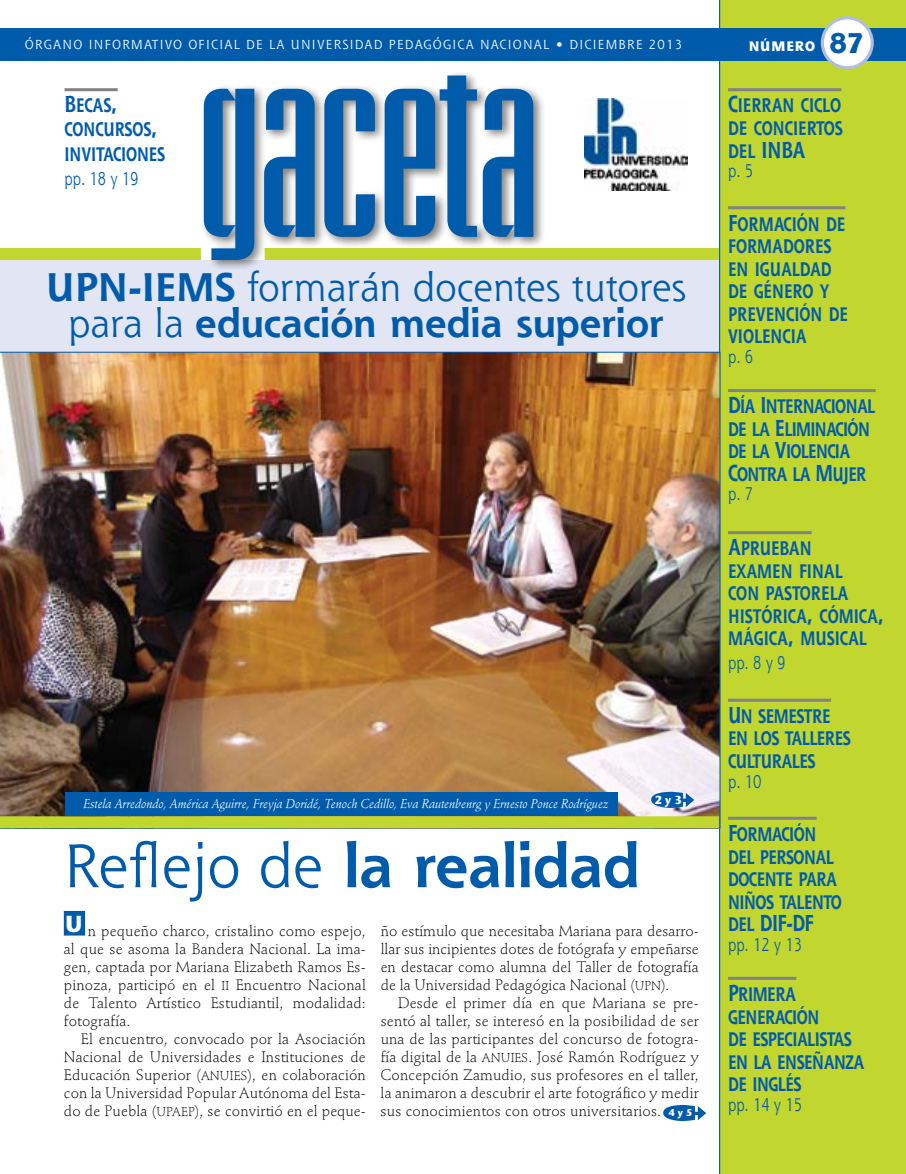
<style>
.page{position:relative;width:906px;height:1174px;background:#fff}
.page>*{position:absolute;margin:0;border:0;box-sizing:border-box;transform-origin:0 0}
.t1{font:194.25px "Briem Akademi MM 720 160";letter-spacing:-.01em;color:#005cab}
.t2{font:700 60px "Shannon";color:#005cab}
.t3{font:700 39px/36px "Shannon";color:#005cab;text-align:center}
.t4{font:700 23.1px "Stone Sans";color:#fff}
.t5{font:700 22.5px "Shannon";color:#005cab;scale:.8 1}
.t6{font:22.5px "Shannon Bold SC850";color:#005cab;scale:.8 1}
.t7{font:19.2px/22.5px "Shannon Bold SC850";letter-spacing:-.03em;color:#005cab;scale:.8 1}
.t8{font:19.2px/22.5px "Shannon Bold SC850";color:#005cab;scale:.8 1}
.t9{font:19.2px/24px "Shannon Bold SC850";letter-spacing:-.005em;color:#005cab;scale:.8 1}
.t10{font:18px "Shannon";color:#005cab;scale:.8 1}
.t11{font:300 15px/18px "Stempel Schneidler";letter-spacing:.01em;color:#000;text-align:justify}
.t12{font:800 13.5px "Shannon";letter-spacing:.065em;color:#fff}
.t13{font:italic 12.75px "Stempel Schneidler";color:#fff;scale:.95 1}
.t14{font:12.75px "Shannon";letter-spacing:.1em;color:#fff}
.t15{font:700 11.7px "Stone Sans";color:#fff;scale:.95 1}
.t16{font:700 10.05px "Stone Sans";color:#fff;scale:.95 1}
.s1{font-size:27.9px;color:#005cab}
.s2{font-size:22.5px}
.s3{font-weight:400}
.s4{font-family:"Stempel Schneidler Light SC850";font-weight:400;font-size:12.75px}
.s5{font-size:19.2px}
.s6{font-family:"Shannon Bold SC850";font-weight:400;font-size:19.2px}
</style>
<div class="page">
<div style="left:0;top:260px;width:725px;height:553px;background:#e2e5f3"></div>
<div style="left:265px;top:248px;width:454px;height:12px;background:#c1d72f"></div>
<div style="left:720px;top:0;width:186px;height:1174px;background:#c1d72f"></div>
<hr style="left:728px;top:88px;width:113px;height:3px;background:#808285">
<hr style="left:728px;top:206px;width:117px;height:3px;background:#808285">
<hr style="left:728px;top:389px;width:147px;height:3px;background:#808285">
<hr style="left:728px;top:531px;width:83px;height:3px;background:#808285">
<hr style="left:728px;top:698px;width:103px;height:3px;background:#808285">
<hr style="left:728px;top:816px;width:88px;height:3px;background:#808285">
<hr style="left:728px;top:976px;width:68px;height:3px;background:#808285">
<hr style="left:719px;top:0;width:1px;height:1174px;background:#005cab">
<div style="left:0;top:28px;width:906px;height:32px;background:#005cab"></div>
<div style="left:200px;top:71px;width:345px;height:199px;background:#000;opacity:.5"></div>
<div style="left:0;top:248px;width:201px;height:12px;background:#c1d72f"></div>
<img style="left:584px;top:98px;width:103px;height:92px">
<div style="left:822px;top:18px;width:50px;height:50px;background:#fff;border-radius:50%"></div>
<div style="left:820px;top:16px;width:53px;height:53px;border:3px solid #b2bce0;border-radius:50%"></div>
<img style="left:0;top:352px;width:720px;height:476px">
<div style="left:64px;top:911px;width:21px;height:24px;background:#005cab"></div>
<svg style="left:651px;top:791px;width:43px;height:17px"></svg>
<svg style="left:663px;top:1104px;width:43px;height:17px"></svg>
<div style="left:0;top:816px;width:719px;height:12px;background:#c1d72f"></div>
<div style="left:65px;top:792px;width:552px;height:24px;background:#005cab"></div>
<hr style="left:65px;top:88px;width:53px;height:3px;background:#808285">
<p class="t14" style="left:25px;top:36px;width:172px">Órgano informativo OFI</p>
<p class="t14" style="left:211px;top:36px;width:196px">CIAL de La Universidad PEDA</p>
<p class="t14" style="left:423px;top:36px;width:260px">GÓGICA NACIONAL • DICIEMBRE 2013</p>
<p class="t12" style="left:748px;top:37px;width:117px">NÚMERO <span class="s1">87</span></p>
<p class="t9" style="left:65px;top:93px;width:127px"><span class="s2">B</span>ECAS<span class="s2">,<br></span>CONCURSOS<span class="s2">,<br></span>INVITACIONES</p>
<p class="t10" style="left:65px;top:167px;width:94px">pp. 18 y 19</p>
<h1 class="t1" style="left:198px;top:56px;width:343px">GACETA</h1>
<h3 class="t3" style="left:46px;top:269px;width:641px">UPN-IEMS <span class="s3">formarán docentes tutores para la</span> educación media superior</h3>
<p class="t13" style="left:83px;top:796px;width:554px">Estela Arredondo, América Aguirre, Freyja Doridé, Tenoch Cedillo, Eva Rautenbenrg y Ernesto Ponce Rodríguez</p>
<h2 class="t2" style="left:64px;top:828px;width:577px"><span class="s3">Reflejo de</span> la realidad</h2>
<p class="t15" style="left:655px;top:793px;width:30px">2 y 3</p>
<h3 class="t4" style="left:66px;top:910px;width:18px">U</h3>
<p class="t11" style="left:64px;top:922px;width:303px;text-indent:24px">n pequeño charco, cristalino como espejo, al que se asoma la Bandera Nacional. La ima&shy;gen, captada por Mariana Elizabeth Ramos Es&shy;pinoza, participó en el <span class="s4">II</span> Encuentro Nacional de Talento Artístico Estudiantil, modalidad: fotografía.</p>
<p class="t11" style="left:64px;top:1030px;width:303px;text-indent:17px">El encuentro, convocado por la Asociación Nacional de Universidades e Instituciones de Educación Superior (<span class="s4">ANUIES</span>), en colaboración con la Universidad Popular Autónoma del Esta&shy;do de Puebla (<span class="s4">UPAEP</span>), se convirtió en el peque-</p>
<p class="t11" style="left:381px;top:922px;width:319px">ño estímulo que necesitaba Mariana para desarro&shy;llar sus incipientes dotes de fotógrafa y empeñarse en destacar como alumna del Taller de fotografía de la Universidad Pedagógica Nacional (<span class="s4">UPN</span>).</p>
<p class="t11" style="left:381px;top:994px;width:320px;text-indent:17px">Desde el primer día en que Mariana se pre&shy;sentó al taller, se interesó en la posibilidad de ser una de las participantes del concurso de fotogra&shy;fía digital de la <span class="s4">ANUIES</span>. José Ramón Rodríguez y Concepción Zamudio, sus profesores en el taller, la animaron a descubrir el arte fotográfico y medir sus conocimientos con otros universitarios.</p>
<p class="t16" style="left:668px;top:1106px;width:26px">4 y 5</p>
<p class="t8" style="left:728px;top:94px;width:145px"><span class="s2">C</span>IERRAN CICLO<br>DE CONCIERTOS</p>
<h3 class="t6" style="left:728px;top:135px;width:97px"><span class="s5">DEL</span> IN BA</h3>
<p class="t10" style="left:728px;top:159px;width:33px">p. 5</p>
<p class="t8" style="left:728px;top:212px;width:151px"><span class="s2">F</span>ORMACIÓN DE<br>FORMADORES<br>EN IGUALDAD<br>DE GÉNERO Y<br>PREVENCIÓN DE<br>VIOLENCIA</p>
<p class="t10" style="left:728px;top:345px;width:33px">p. 6</p>
<p class="t7" style="left:728px;top:395px;width:185px"><span class="s2">D</span>ÍA <span class="s2">I</span> NTERNACIONAL<br>DE LA <span class="s2">E</span>LIMINACIÓN<br>DE LA <span class="s2">V</span>IOLENCIA<br><span class="s2">C</span>ONTRA LA <span class="s2">M</span> UJER</p>
<p class="t10" style="left:728px;top:482px;width:33px">p. 7</p>
<p class="t8" style="left:728px;top:537px;width:197px"><span class="s2">A</span>PRUEBAN<br>EXAMEN FINAL<br>CON PASTORELA<br>HISTÓRICA<span class="s2">,</span> CÓMICA<span class="s2">,<br></span>MÁGICA<span class="s2">,</span> MUSICAL</p>
<p class="t10" style="left:728px;top:651px;width:73px">pp. 8 y 9</p>
<p class="t7" style="left:728px;top:704px;width:155px"><span class="s2">U</span> N SEMESTRE<br>EN LOS TALLERES<br>CULTURALES</p>
<p class="t10" style="left:728px;top:769px;width:43px">p. 10</p>
<p class="t7" style="left:728px;top:822px;width:144px"><span class="s2">F</span>ORMACIÓN<br>DEL PERSONAL<br>DOCENTE PARA<br>NIÑOS TALENTO</p>
<h3 class="t5" style="left:728px;top:909px;width:109px"><span class="s6">DEL</span> dif-df</h3>
<p class="t10" style="left:728px;top:932px;width:94px">pp. 12 y 13</p>
<p class="t7" style="left:728px;top:982px;width:172px"><span class="s2">P</span>RIMERA<br>GENERACIÓN<br>DE ESPECIALISTAS<br>EN LA ENSEÑANZA<br>DE INGLÉS</p>
<p class="t10" style="left:728px;top:1092px;width:94px">pp. 14 y 15</p>
</div>
